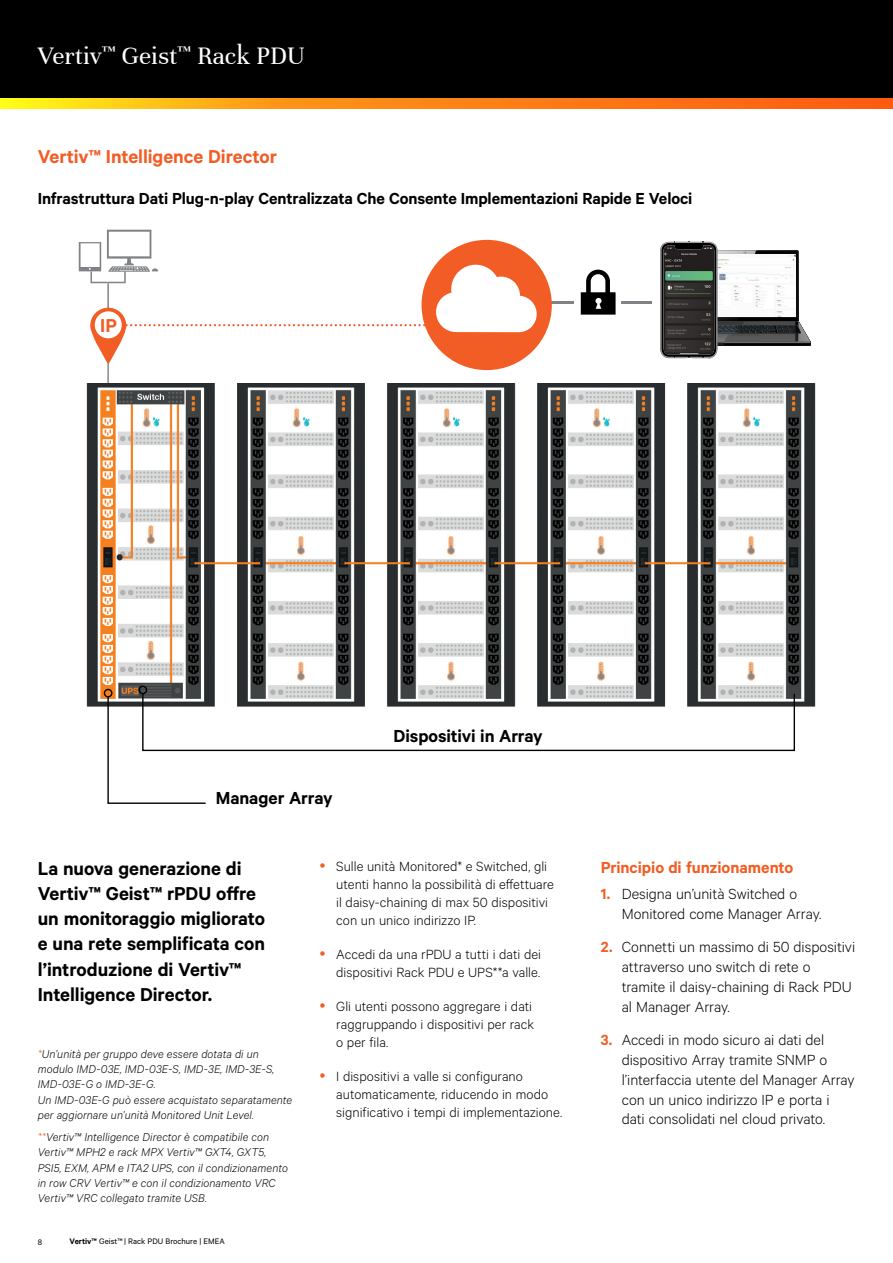
<style>
.page{position:relative;width:893px;height:1263px;background:#fff}
.page>*{position:absolute;margin:0;border:0;box-sizing:border-box;transform-origin:0 0}
.t1{font:27px "Unna";color:#fff}
.t2{font:600 21px/25.2px "Calibre";letter-spacing:-.005em;color:#000}
.t3{font:600 21px "Calibre";color:#f15d24}
.t4{font:600 19.65px "Calibre";letter-spacing:-.005em;color:#000}
.t5{font:600 18px "Calibre";letter-spacing:-.01em;color:#000}
.t6{font:600 18px "Calibre";letter-spacing:-.005em;color:#f15d24}
.t7{font:300 16.5px/19.8px "Calibre";letter-spacing:-.005em;color:#000}
.t8{font:300 15px/18px "Calibre";color:#000}
.t9{font:italic 300 12.75px/15.3px "Calibre";letter-spacing:.005em;color:#000}
.t10{font:9px "Calibre";color:#000}
.s1{color:#f15d24}
.s2{font-weight:600}
.s3{font-weight:600;color:#f15d24}
</style>
<div class="page">
<div style="left:0;top:0;width:893px;height:108px;background:#000"></div>
<svg style="left:0;top:98px;width:893px;height:11px;background:#ff9014"></svg>
<hr style="left:107px;top:357px;width:2px;height:31px;background:#808285">
<img style="left:86px;top:383px;width:730px;height:324px">
<div style="left:138px;top:686px;width:9px;height:8px;border:1px solid #000;border-radius:50%"></div>
<svg style="left:107px;top:692px;width:689px;height:112px"></svg>
<div style="left:104px;top:689px;width:8px;height:8px;border:1px solid #000;border-radius:50%"></div>
<hr style="left:509px;top:301px;width:65px;height:2px;background:#808285">
<div style="left:422px;top:240px;width:130px;height:130px;background:#f15d24;border-radius:50%"></div>
<hr style="left:622px;top:301px;width:30px;height:2px;background:#808285">
<svg style="left:660px;top:242px;width:151px;height:117px"></svg>
<svg style="left:581px;top:270px;width:35px;height:45px"></svg>
<svg style="left:79px;top:230px;width:458px;height:102px"></svg>
<svg style="left:90px;top:308px;width:36px;height:56px"></svg>
<div style="left:95px;top:311px;width:27px;height:27px;background:#fff;border-radius:50%"></div>
<h1 class="t1" style="left:38px;top:40px;width:268px">Vertiv<sup>™</sup> Geist<sup>™</sup> Rack PDU</h1>
<h2 class="t3" style="left:38px;top:144px;width:241px">Vertiv™ Intelligence Director</h2>
<h3 class="t5" style="left:38px;top:187px;width:656px">Infrastruttura Dati Plug-n-play Centralizzata Che Consente Implementazioni Rapide E Veloci</h3>
<h2 class="t3" style="left:100px;top:313px;width:18px">IP</h2>
<h3 class="t4" style="left:216px;top:786px;width:119px">Manager Array</h3>
<h3 class="t4" style="left:393px;top:725px;width:151px">Dispositivi in Array</h3>
<h2 class="t2" style="left:38px;top:855px;width:229px">La nuova generazione di<br>Vertiv™ Geist™ rPDU offre un monitoraggio migliorato e una rete semplificata con l’introduzione di Vertiv™<br>Intelligence Director.</h2>
<p class="t9" style="left:38px;top:1045px;width:256px"><span class="s1">*</span>Un’unità per gruppo deve essere dotata di un modulo IMD-03E, IMD-03E-S, IMD-3E, IMD-3E-S, IMD-03E-G o IMD-3E-G.<br>Un IMD-03E-G può essere acquistato separatamente per aggiornare un’unità Monitored Unit Level.</p>
<p class="t9" style="left:38px;top:1129px;width:252px"><span class="s1">**</span>Vertiv™ Intelligence Director è compatibile con Vertiv™ MPH2 e rack MPX Vertiv™ GXT4, GXT5, PSI5, EXM, APM e ITA2 UPS, con il condizionamento in row CRV Vertiv™ e con il condizionamento VRC Vertiv™ VRC collegato tramite USB.</p>
<p class="t10" style="left:38px;top:1236px;width:6px">8</p>
<p class="t10" style="left:70px;top:1236px;width:157px"><span class="s2">Vertiv™</span> Geist™ | Rack PDU Brochure | EMEA</p>
<p class="t8" style="left:336px;top:856px;width:219px">Sulle unità Monitored* e Switched, gli utenti hanno la possibilità di effettuare il daisy-chaining di max 50 dispositivi con un unico indirizzo IP.</p>
<p class="t8" style="left:336px;top:945px;width:206px">Accedi da una rPDU a tutti i dati dei dispositivi Rack PDU e UPS**a valle.</p>
<p class="t8" style="left:336px;top:997px;width:200px">Gli utenti possono aggregare i dati raggruppando i dispositivi per rack o per fila.</p>
<p class="t8" style="left:336px;top:1067px;width:227px">I dispositivi a valle si configurano automaticamente, riducendo in modo significativo i tempi di implementazione.</p>
<h3 class="t6" style="left:601px;top:856px;width:194px">Principio di funzionamento</h3>
<p class="t7" style="left:622px;top:883px;width:201px;text-indent:-21px"><span class="s3">1.</span> Designa un’unità Switched o<br>Monitored come Manager Array.</p>
<p class="t7" style="left:622px;top:937px;width:235px;text-indent:-21px"><span class="s3">2.</span> Connetti un massimo di 50 dispositivi attraverso uno switch di rete o tramite il daisy-chaining di Rack PDU al Manager Array.</p>
<p class="t7" style="left:622px;top:1029px;width:234px;text-indent:-21px"><span class="s3">3.</span> Accedi in modo sicuro ai dati del dispositivo Array tramite SNMP o l’interfaccia utente del Manager Array con un unico indirizzo IP e porta i dati consolidati nel cloud privato.</p>
</div>
